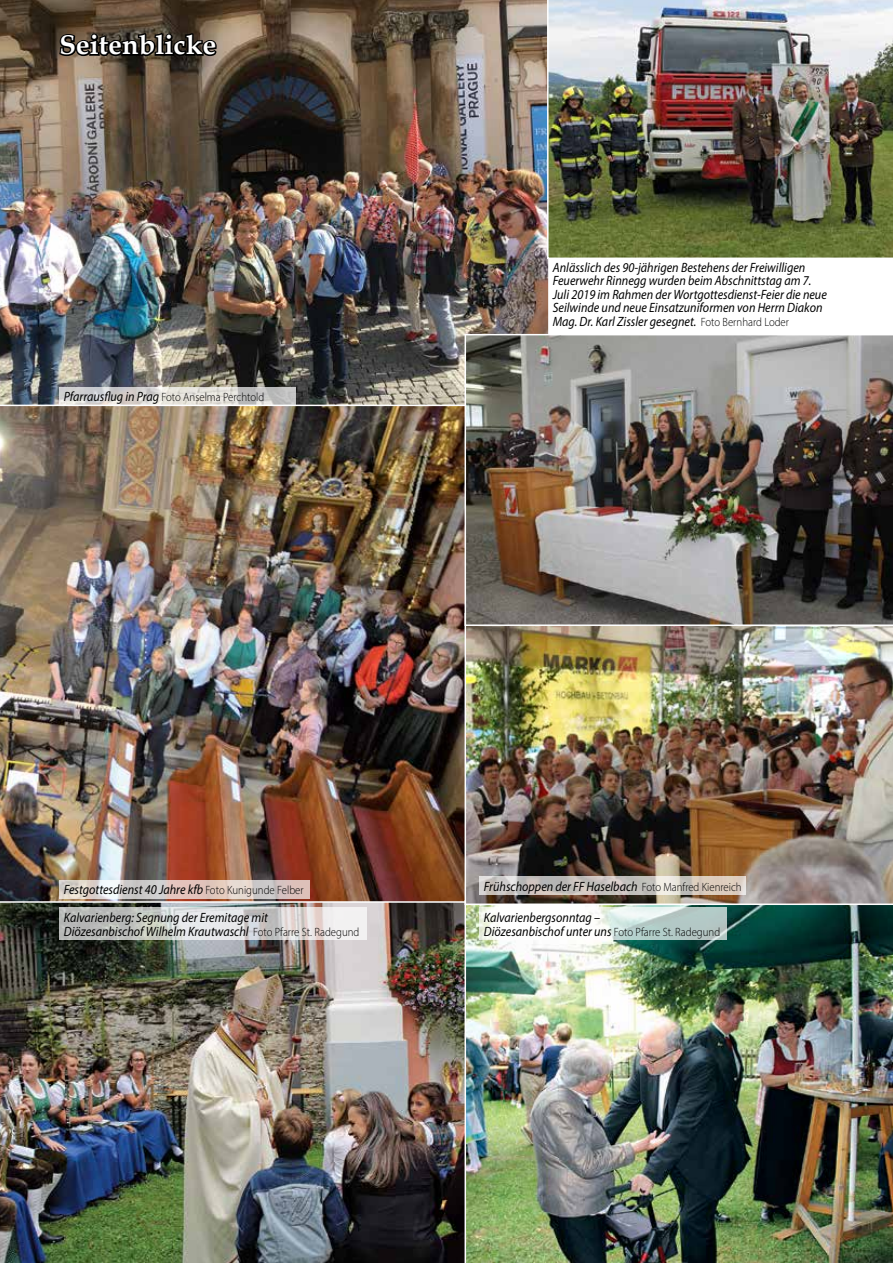
<style>
.page{position:relative;width:893px;height:1263px;background:#fff}
.page>*{position:absolute;margin:0;border:0;box-sizing:border-box;transform-origin:0 0}
.t1{font:700 27px "Book Antiqua";letter-spacing:.005em;color:#fff}
.t2{font:italic 13.5px/13.5px "Myriad Pro";color:#000;scale:.9 1}
.t3{font:300 12px "Myriad Pro";color:#000;scale:.9 1}
.s1{font-weight:400;font-style:italic;font-size:13.5px}
.s2{font-weight:300;font-style:normal;font-size:12px}
</style>
<div class="page">
<img style="left:0;top:0;width:549px;height:404px">
<img style="left:0;top:404px;width:464px;height:496px">
<img style="left:0;top:900px;width:464px;height:363px">
<svg style="left:60px;top:387px;width:236px;height:19px;background:#d8d6d4"></svg>
<svg style="left:60px;top:880px;width:250px;height:18px;background:#dbcec9"></svg>
<svg style="left:60px;top:908px;width:307px;height:32px;background:#d4d4d3"></svg>
<img style="left:546px;top:0;width:347px;height:260px">
<img style="left:464px;top:906px;width:429px;height:357px">
<img style="left:464px;top:627px;width:429px;height:279px">
<img style="left:464px;top:333px;width:429px;height:294px">
<svg style="left:480px;top:876px;width:266px;height:19px;background:#cec7c1"></svg>
<svg style="left:480px;top:908px;width:247px;height:32px"></svg>
<img style="left:57px;top:25px;width:161px;height:279px">
<h1 class="t1" style="left:60px;top:27px;width:158px">Seitenblicke</h1>
<p class="t3" style="left:64px;top:390px;width:224px"><span class="s1">Pfarrausflug in Prag</span> Foto Anselma Perchtold</p>
<p class="t2" style="left:553px;top:260px;width:306px">Anlässlich des 90-jährigen Bestehens der Freiwilligen Feuerwehr Rinnegg wurden beim Abschnittstag am 7.<br>Juli 2019 im Rahmen der Wortgottesdienst-Feier die neue Seilwinde und neue Einsatzuniformen von Herrn Diakon Mag. Dr. Karl Zissler gesegnet. <span class="s2">Foto Bernhard Loder</span></p>
<p class="t2" style="left:64px;top:875px;width:268px;line-height:27.9px">Festgottesdienst 40 Jahre kfb <span class="s2">Foto Kunigunde Felber<br></span>Kalvarienberg: Segnung der Eremitage mit</p>
<p class="t2" style="left:64px;top:924px;width:330px">Diözesanbischof Wilhelm Krautwaschl <span class="s2">Foto Pfarre St. Radegund</span></p>
<p class="t2" style="left:484px;top:879px;width:288px">Frühschoppen der FF Haselbach <span class="s2">Foto Manfred Kienreich</span></p>
<p class="t2" style="left:484px;top:911px;width:264px">Kalvarienbergsonntag –<br>Diözesanbischof unter uns <span class="s2">Foto Pfarre St. Radegund</span></p>
</div>
